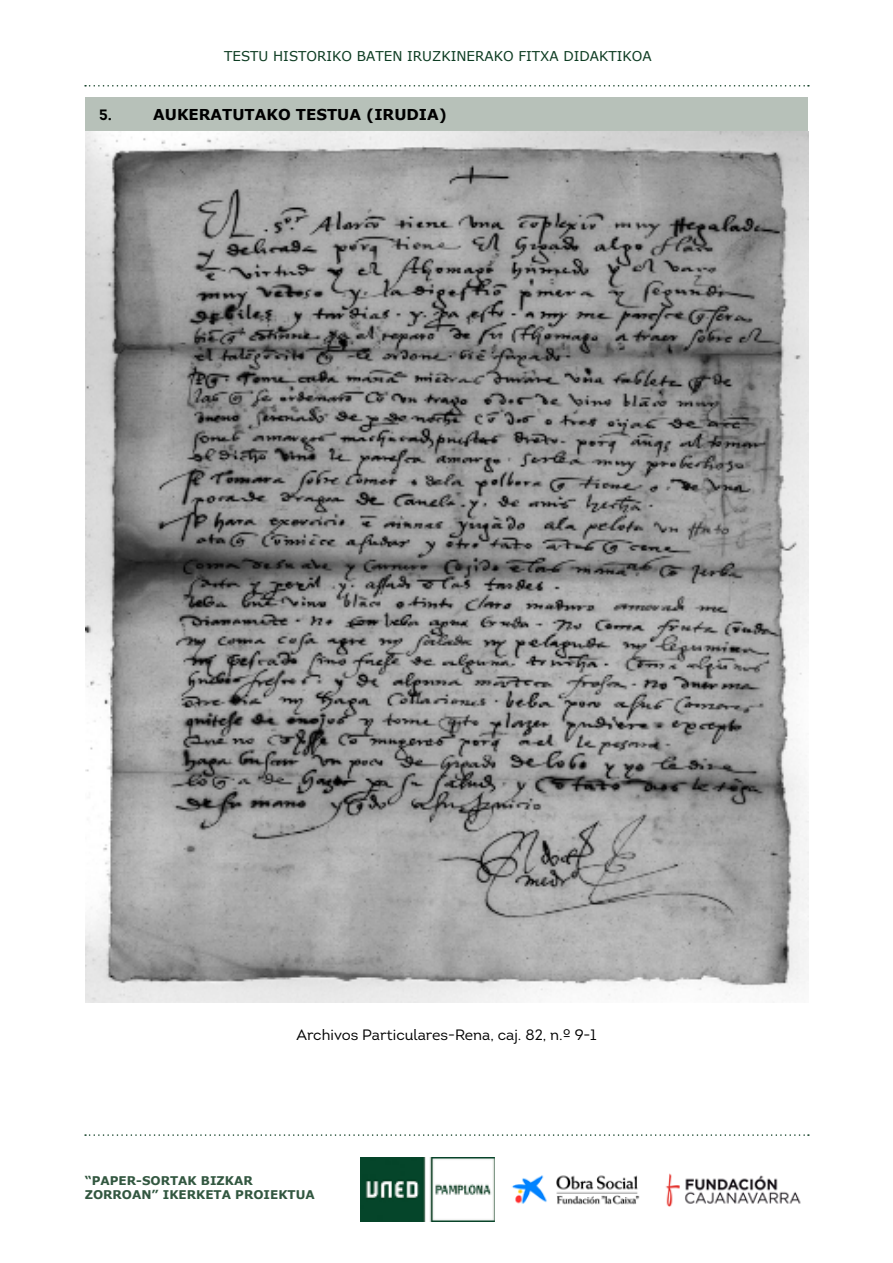
<style>
.page{position:relative;width:893px;height:1263px;background:#fff}
.page>*{position:absolute;margin:0;border:0;box-sizing:border-box;transform-origin:0 0}
.t1{font:15px "Intro";color:#000}
.t2{font:700 15px "Verdana";color:#000}
.t3{font:700 15px "Intro";color:#000}
.t4{font:13.5px "Verdana";color:#0d3c22}
.t5{font:700 12px/13.8px "Verdana";color:#325740}
</style>
<div class="page">
<img style="left:361px;top:1158px;width:133px;height:63px">
<svg style="left:85px;top:1134px;width:724px;height:2px"></svg>
<svg style="left:85px;top:85px;width:724px;height:2px"></svg>
<img style="left:512px;top:1175px;width:128px;height:30px">
<img style="left:665px;top:1173px;width:136px;height:34px">
<div style="left:85px;top:98px;width:723px;height:33px;background:#b7c1b9"></div>
<img style="left:85px;top:131px;width:724px;height:871px">
<p class="t4" style="left:224px;top:47px;width:429px">TESTU HISTORIKO BATEN IRUZKINERAKO FITXA DIDAKTIKOA</p>
<p class="t3" style="left:99px;top:105px;width:14px">5.</p>
<p class="t2" style="left:153px;top:104px;width:295px">AUKERATUTAKO TESTUA (IRUDIA)</p>
<p class="t1" style="left:296px;top:1026px;width:302px">Archivos Particulares-Rena, caj. 82, n.º 9-1</p>
<p class="t5" style="left:85px;top:1174px;width:232px">“PAPER-SORTAK BIZKAR<br>ZORROAN” IKERKETA PROIEKTUA</p>
</div>
